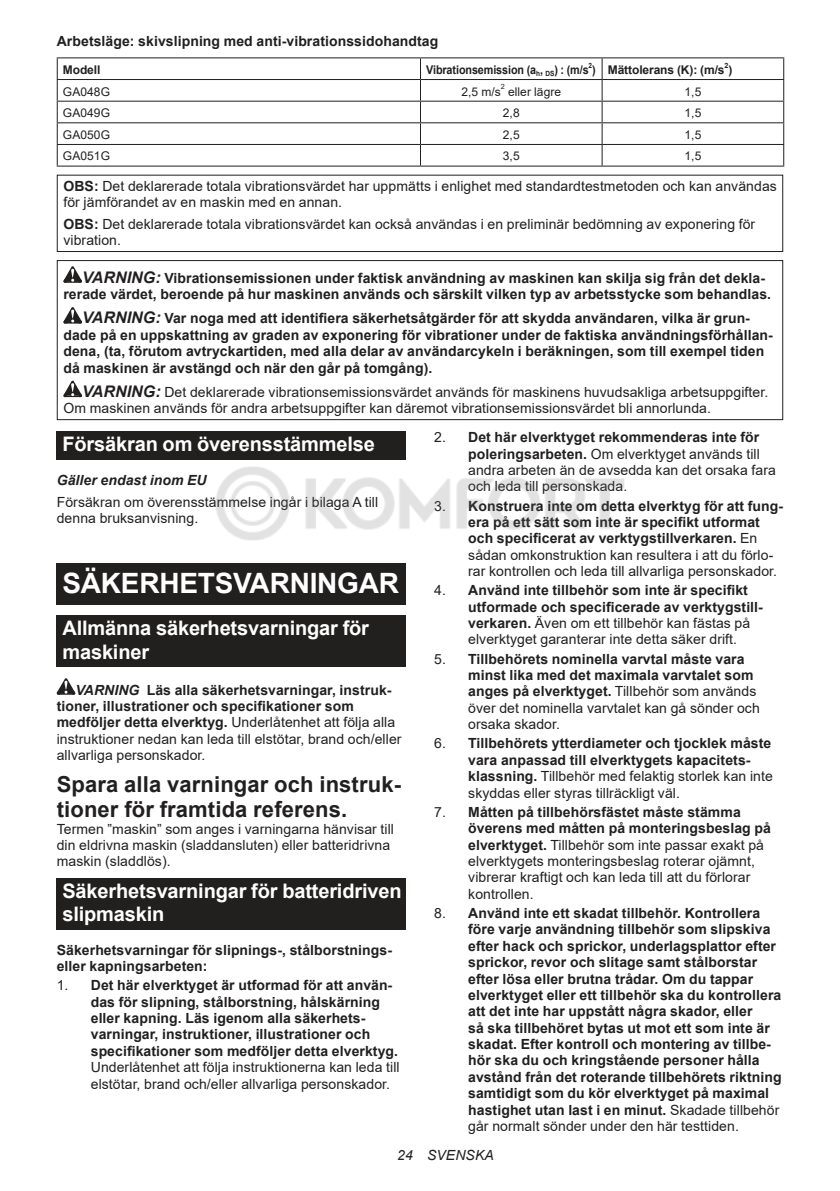
<style>
.page{position:relative;width:840px;height:1191px;background:#fff}
.page>*{position:absolute;margin:0;border:0;box-sizing:border-box;transform-origin:0 0}
.t1{font:700 28px "Arial";letter-spacing:-.01em;color:#fff}
.t2{font:700 22px/25.8px "Arial";letter-spacing:.005em;color:#221f1f}
.t3{font:700 20px/23.4px "Arial";letter-spacing:-.01em;color:#fff}
.t4{font:700 14px/16.4px "Arial";letter-spacing:.005em;color:#221f1f}
.t5{font:14px/16.4px "Arial";letter-spacing:.005em;color:#221f1f}
.t6{font:italic 700 14px "Arial";letter-spacing:.005em;color:#221f1f}
.t7{font:italic 14px "Arial";letter-spacing:.005em;color:#221f1f}
.t8{font:12px "Arial";letter-spacing:.005em;color:#221f1f}
.t9{font:700 12px "Arial";letter-spacing:-.01em;color:#221f1f;scale:.9 1}
.t10{font:700 12px "Arial";letter-spacing:-.01em;color:#221f1f}
.t11{font:700 7.2px "Arial";color:#221f1f;scale:.9 1}
.t12{font:700 7.2px "Arial";color:#221f1f}
.t13{font:7.2px "Arial";color:#221f1f}
.s1{font-weight:700}
.s2{font-style:italic;font-size:16px}
.s3{font-weight:700;font-style:italic;font-size:16px}
.s4{font-weight:400}
.s5{font-style:italic}
</style>
<div class="page">
<hr style="left:57px;top:57px;width:363px;height:1px;background:#221f1f">
<hr style="left:420px;top:57px;width:181px;height:1px;background:#221f1f">
<hr style="left:601px;top:57px;width:182px;height:1px;background:#221f1f">
<hr style="left:57px;top:79px;width:363px;height:1px;background:#221f1f">
<hr style="left:420px;top:79px;width:181px;height:1px;background:#221f1f">
<hr style="left:601px;top:79px;width:182px;height:1px;background:#221f1f">
<hr style="left:57px;top:101px;width:363px;height:1px;background:#221f1f">
<hr style="left:420px;top:101px;width:181px;height:1px;background:#221f1f">
<hr style="left:601px;top:101px;width:182px;height:1px;background:#221f1f">
<hr style="left:57px;top:122px;width:363px;height:1px;background:#221f1f">
<hr style="left:420px;top:122px;width:181px;height:1px;background:#221f1f">
<hr style="left:601px;top:122px;width:182px;height:1px;background:#221f1f">
<hr style="left:57px;top:144px;width:363px;height:1px;background:#221f1f">
<svg style="left:57px;top:58px;width:1px;height:108px"></svg>
<hr style="left:420px;top:144px;width:181px;height:1px;background:#221f1f">
<svg style="left:420px;top:58px;width:1px;height:108px"></svg>
<hr style="left:601px;top:144px;width:182px;height:1px;background:#221f1f">
<svg style="left:601px;top:58px;width:1px;height:108px"></svg>
<hr style="left:57px;top:166px;width:363px;height:1px;background:#221f1f">
<hr style="left:420px;top:166px;width:181px;height:1px;background:#221f1f">
<hr style="left:601px;top:166px;width:182px;height:1px;background:#221f1f">
<div style="left:57px;top:175px;width:725px;height:77px;border:1px solid #221f1f"></div>
<svg style="left:63px;top:266px;width:19px;height:17px"></svg>
<svg style="left:63px;top:307px;width:19px;height:16px"></svg>
<svg style="left:63px;top:381px;width:19px;height:16px"></svg>
<div style="left:57px;top:260px;width:725px;height:160px;border:1px solid #221f1f"></div>
<div style="left:57px;top:431px;width:348px;height:29px;background:#221f1f"></div>
<div style="left:57px;top:563px;width:348px;height:41px;background:#221f1f"></div>
<div style="left:57px;top:615px;width:348px;height:52px;background:#221f1f"></div>
<svg style="left:57px;top:678px;width:18px;height:16px"></svg>
<div style="left:57px;top:878px;width:348px;height:51px;background:#221f1f"></div>
<img style="left:216px;top:457px;width:409px;height:83px">
<p class="t4" style="left:57px;top:34px;width:383px">Arbetsläge: skivslipning med anti-vibrationssidohandtag</p>
<p class="t10" style="left:63px;top:65px;width:39px">Modell</p>
<p class="t9" style="left:426px;top:65px;width:341px">Vibrationsemission (a<sub>h</sub>, <sub>DS</sub>) : (m/s ) Mättolerans (K): (m/s )</p>
<p class="t11" style="left:588px;top:62px;width:6px">2</p>
<p class="t12" style="left:724px;top:62px;width:6px">2</p>
<p class="t8" style="left:63px;top:87px;width:49px">GA048G</p>
<p class="t8" style="left:461px;top:87px;width:41px">2,5 m/s</p>
<p class="t13" style="left:500px;top:84px;width:6px">2</p>
<p class="t8" style="left:508px;top:87px;width:55px">eller lägre</p>
<p class="t8" style="left:684px;top:87px;width:18px">1,5</p>
<p class="t8" style="left:63px;top:108px;width:49px">GA049G</p>
<p class="t8" style="left:502px;top:108px;width:18px">2,8</p>
<p class="t8" style="left:684px;top:108px;width:18px">1,5</p>
<p class="t8" style="left:63px;top:130px;width:49px">GA050G</p>
<p class="t8" style="left:502px;top:130px;width:18px">2,5</p>
<p class="t8" style="left:684px;top:130px;width:18px">1,5</p>
<p class="t8" style="left:63px;top:151px;width:49px">GA051G</p>
<p class="t8" style="left:502px;top:151px;width:18px">3,5</p>
<p class="t8" style="left:684px;top:151px;width:18px">1,5</p>
<p class="t5" style="left:63px;top:179px;width:714px"><span class="s1">OBS:</span> Det deklarerade totala vibrationsvärdet har uppmätts i enlighet med standardtestmetoden och kan användas för jämförandet av en maskin med en annan.</p>
<p class="t5" style="left:63px;top:217px;width:693px"><span class="s1">OBS:</span> Det deklarerade totala vibrationsvärdet kan också användas i en preliminär bedömning av exponering för vibration.</p>
<p class="t4" style="left:63px;top:271px;width:708px;text-indent:19px"><span class="s2">VARNING:</span> Vibrationsemissionen under faktisk användning av maskinen kan skilja sig från det dekla&shy;rerade värdet, beroende på hur maskinen används och särskilt vilken typ av arbetsstycke som behandlas.</p>
<p class="t4" style="left:63px;top:310px;width:710px;text-indent:19px"><span class="s2">VARNING:</span> Var noga med att identifiera säkerhetsåtgärder för att skydda användaren, vilka är grun&shy;dade på en uppskattning av graden av exponering för vibrationer under de faktiska användningsförhållan&shy;dena, (ta, förutom avtryckartiden, med alla delar av användarcykeln i beräkningen, som till exempel tiden då maskinen är avstängd och när den går på tomgång).</p>
<p class="t5" style="left:63px;top:385px;width:706px;text-indent:19px"><span class="s3">VARNING:</span> Det deklarerade vibrationsemissionsvärdet används för maskinens huvudsakliga arbetsuppgifter.<br>Om maskinen används för andra arbetsuppgifter kan däremot vibrationsemissionsvärdet bli annorlunda.</p>
<h3 class="t3" style="left:62px;top:434px;width:314px">Försäkran om överensstämmelse</h3>
<p class="t6" style="left:57px;top:474px;width:151px">Gäller endast inom EU</p>
<p class="t5" style="left:57px;top:494px;width:323px">Försäkran om överensstämmelse ingår i bilaga A till denna bruksanvisning.</p>
<p class="t5" style="left:468px;top:430px;width:309px;text-indent:-34px">2. <span class="s1">Det här elverktyget rekommenderas inte för poleringsarbeten.</span> Om elverktyget används till andra arbeten än de avsedda kan det orsaka fara och leda till personskada.</p>
<p class="t4" style="left:468px;top:498px;width:316px;text-indent:-34px"><span class="s4">3.</span> Konstruera inte om detta elverktyg för att fung&shy;era på ett sätt som inte är specifikt utformat och specificerat av verktygstillverkaren. <span class="s4">En sådan omkonstruktion kan resultera i att du förlo&shy;rar kontrollen och leda till allvarliga personskador.</span></p>
<p class="t4" style="left:468px;top:582px;width:296px;text-indent:-34px"><span class="s4">4.</span> Använd inte tillbehör som inte är specifikt utformade och specificerade av verktygstill&shy;verkaren. <span class="s4">Även om ett tillbehör kan fästas på elverktyget garanterar inte detta säker drift.</span></p>
<p class="t4" style="left:468px;top:651px;width:293px;text-indent:-34px"><span class="s4">5.</span> Tillbehörets nominella varvtal måste vara minst lika med det maximala varvtalet som anges på elverktyget. <span class="s4">Tillbehör som används över det nominella varvtalet kan gå sönder och orsaka skador.</span></p>
<p class="t4" style="left:468px;top:736px;width:306px;text-indent:-34px"><span class="s4">6.</span> Tillbehörets ytterdiameter och tjocklek måste vara anpassad till elverktygets kapacitets&shy;klassning. <span class="s4">Tillbehör med felaktig storlek kan inte skyddas eller styras tillräckligt väl.</span></p>
<p class="t5" style="left:468px;top:805px;width:304px;text-indent:-34px">7. <span class="s1">Måtten på tillbehörsfästet måste stämma överens med måtten på monteringsbeslag på elverktyget.</span> Tillbehör som inte passar exakt på elverktygets monteringsbeslag roterar ojämnt, vibrerar kraftigt och kan leda till att du förlorar kontrollen.</p>
<p class="t4" style="left:468px;top:906px;width:315px;text-indent:-34px"><span class="s4">8.</span> Använd inte ett skadat tillbehör. Kontrollera före varje användning tillbehör som slipskiva efter hack och sprickor, underlagsplattor efter sprickor, revor och slitage samt stålborstar efter lösa eller brutna trådar. Om du tappar elverktyget eller ett tillbehör ska du kontrollera att det inte har uppstått några skador, eller<br>så ska tillbehöret bytas ut mot ett som inte är skadat. Efter kontroll och montering av tillbe&shy;hör ska du och kringstående personer hålla avstånd från det roterande tillbehörets riktning samtidigt som du kör elverktyget på maximal hastighet utan last i en minut. <span class="s4">Skadade tillbehör går normalt sönder under den här testtiden.</span></p>
<h1 class="t1" style="left:62px;top:572px;width:338px">SÄKERHETSVARNINGAR</h1>
<h3 class="t3" style="left:62px;top:618px;width:308px">Allmänna säkerhetsvarningar för maskiner</h3>
<p class="t4" style="left:57px;top:682px;width:346px;text-indent:19px"><span class="s5">VARNING</span> Läs alla säkerhetsvarningar, instruk&shy;tioner, illustrationer och specifikationer som medföljer detta elverktyg. <span class="s4">Underlåtenhet att följa alla instruktioner nedan kan leda till elstötar, brand och/eller allvarliga personskador.</span></p>
<h2 class="t2" style="left:57px;top:772px;width:345px">Spara alla varningar och instruk&shy;tioner för framtida referens.</h2>
<p class="t5" style="left:57px;top:821px;width:338px">Termen ”maskin” som anges i varningarna hänvisar till din eldrivna maskin (sladdansluten) eller batteridrivna maskin (sladdlös).</p>
<h3 class="t3" style="left:62px;top:880px;width:340px">Säkerhetsvarningar för batteridriven slipmaskin</h3>
<p class="t4" style="left:57px;top:942px;width:336px">Säkerhetsvarningar för slipnings-, stålborstnings&shy;eller kapningsarbeten:</p>
<p class="t4" style="left:91px;top:978px;width:308px;text-indent:-34px"><span class="s4">1.</span> Det här elverktyget är utformad för att använ&shy;das för slipning, stålborstning, hålskärning eller kapning. Läs igenom alla säkerhets&shy;varningar, instruktioner, illustrationer och specifikationer som medföljer detta elverktyg.</p>
<p class="t5" style="left:91px;top:1059px;width:310px">Underlåtenhet att följa instruktionerna kan leda till elstötar, brand och/eller allvarliga personskador.</p>
<p class="t7" style="left:397px;top:1147px;width:98px">24 SVENSKA</p>
</div>
